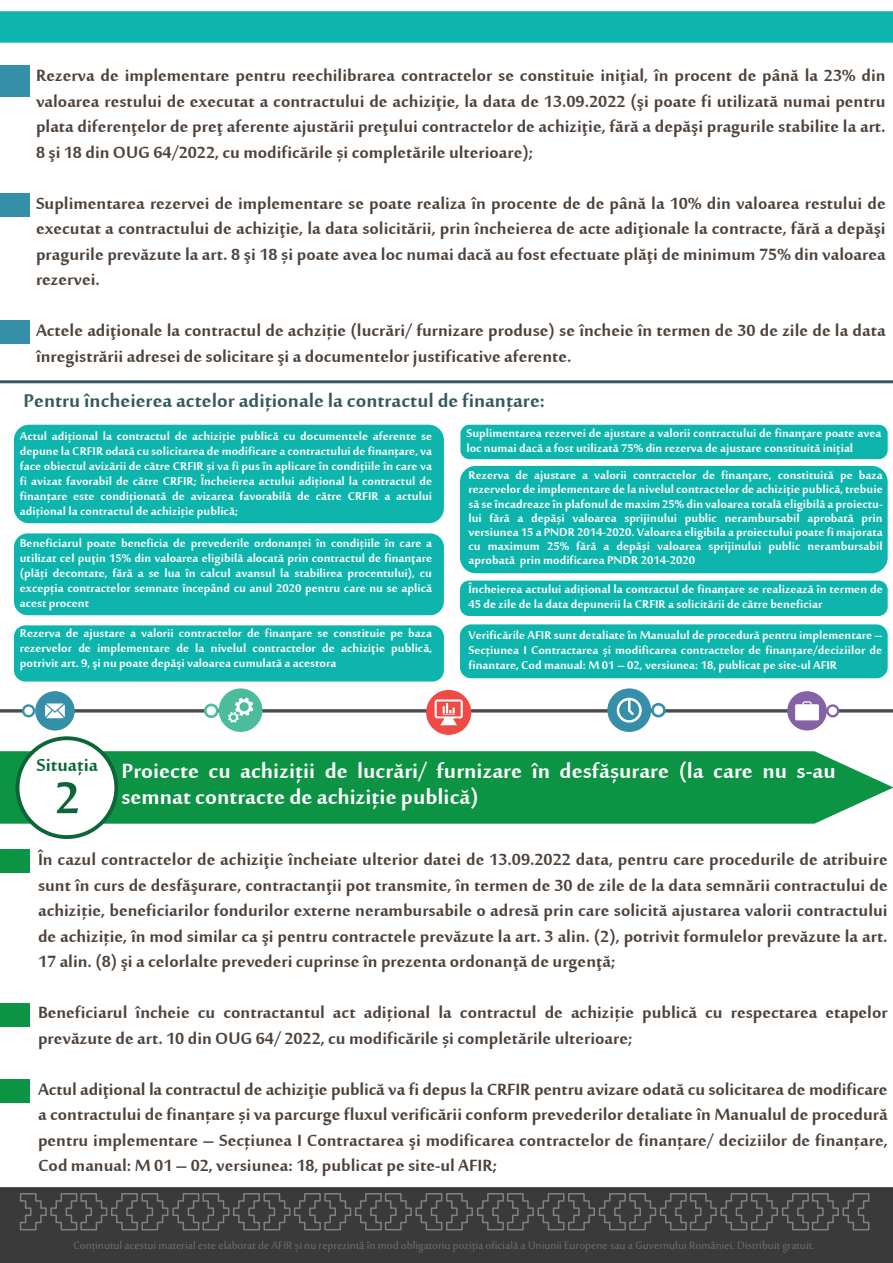
<style>
.page{position:relative;width:893px;height:1263px;background:#fff}
.page>*{position:absolute;margin:0;border:0;box-sizing:border-box;transform-origin:0 0}
.t1{font:700 61.5px "Sakkal Majalla RO";color:#0c6638}
.t2{font:700 28.5px/25.5px "Sakkal Majalla RO";color:#fff}
.t3{font:700 25.5px "Sakkal Majalla RO";color:#345a5f}
.t4{font:700 24px "Sakkal Majalla RO";color:#0c6638}
.t5{font:700 22.5px/25.5px "Sakkal Majalla RO";color:#4e423a;text-align:justify}
.t6{font:700 15.6px/15px "Sakkal Majalla RO";color:#fff;text-align:justify}
.t7{font:14.7px "Sakkal Majalla RO";color:#6c6d70}
</style>
<div class="page">
<div style="left:0;top:1187px;width:893px;height:76px;background:#3a3a3b"></div>
<svg style="left:0;top:11px;width:893px;height:65px"></svg>
<svg style="left:19px;top:1192px;width:851px;height:39px;background:#464648"></svg>
<div style="left:0;top:66px;width:29px;height:23px;background:#358fa9"></div>
<div style="left:0;top:194px;width:29px;height:23px;background:#358fa9"></div>
<div style="left:0;top:320px;width:29px;height:23px;background:#358fa9"></div>
<div style="left:0;top:73px;width:29px;height:23px;background:#358fa9"></div>
<div style="left:14px;top:425px;width:430px;height:98px;background:#0eb5ac;border-radius:15px"></div>
<div style="left:14px;top:533px;width:430px;height:82px;background:#0eb5ac;border-radius:14px"></div>
<div style="left:14px;top:625px;width:430px;height:56px;background:#0eb5ac;border-radius:11px"></div>
<div style="left:460px;top:425px;width:428px;height:34px;background:#0eb5ac;border-radius:9px"></div>
<div style="left:460px;top:466px;width:428px;height:107px;background:#0eb5ac;border-radius:16px"></div>
<div style="left:460px;top:581px;width:428px;height:35px;background:#0eb5ac;border-radius:9px"></div>
<div style="left:460px;top:624px;width:428px;height:54px;background:#0eb5ac;border-radius:11px"></div>
<svg style="left:0;top:751px;width:893px;height:73px;background:#1a984e"></svg>
<div style="left:18px;top:738px;width:98px;height:99px;background:#fff;border-radius:50%"></div>
<div style="left:16px;top:736px;width:102px;height:103px;border:4px solid #0c6638;border-radius:50%"></div>
<div style="left:0;top:849px;width:30px;height:23px;background:#0d9344"></div>
<div style="left:0;top:1003px;width:30px;height:24px;background:#0d9344"></div>
<div style="left:0;top:1079px;width:30px;height:24px;background:#0d9344"></div>
<hr style="left:0;top:709px;width:893px;height:3px;background:#4d4d4d">
<svg style="left:426px;top:690px;width:45px;height:45px"></svg>
<svg style="left:22px;top:691px;width:53px;height:39px"></svg>
<svg style="left:787px;top:691px;width:52px;height:39px"></svg>
<svg style="left:204px;top:688px;width:58px;height:44px"></svg>
<svg style="left:607px;top:688px;width:59px;height:44px"></svg>
<hr style="left:0;top:380px;width:893px;height:3px;background:#345a5f">
<p class="t5" style="left:36px;top:65px;width:851px">Rezerva de implementare pentru reechilibrarea contractelor se constituie iniţial, în procent de până la 23% din valoarea restului de executat a contractului de achiziţie, la data de 13.09.2022 (şi poate fi utilizată numai pentru plata diferenţelor de preţ aferente ajustării preţului contractelor de achiziţie, fără a depăşi pragurile stabilite la art.<br>8 şi 18 din OUG 64/2022, cu modificările și completările ulterioare);</p>
<p class="t5" style="left:36px;top:192px;width:851px">Suplimentarea rezervei de implementare se poate realiza în procente de de până la 10% din valoarea restului de executat a contractului de achiziţie, la data solicitării, prin încheierea de acte adiţionale la contracte, fără a depăşi pragurile prevăzute la art. 8 şi 18 și poate avea loc numai dacă au fost efectuate plăţi de minimum 75% din valoarea rezervei.</p>
<p class="t5" style="left:36px;top:320px;width:851px">Actele adiţionale la contractul de achziție (lucrări/ furnizare produse) se încheie în termen de 30 de zile de la data înregistrării adresei de solicitare şi a documentelor justificative aferente.</p>
<p class="t3" style="left:24px;top:386px;width:523px">Pentru încheierea actelor adiționale la contractul de finanțare:</p>
<p class="t6" style="left:20px;top:430px;width:414px">Actul adițional la contractul de achiziție publică cu documentele aferente se depune la CRFIR odată cu solicitarea de modificare a contractului de finanțare, va face obiectul avizării de către CRFIR și va fi pus în aplicare în condițiile în care va fi avizat favorabil de către CRFIR; Încheierea actului adițional la contractul de finanțare este condiționată de avizarea favorabilă de către CRFIR a actului adițional la contractul de achiziție publică;</p>
<p class="t6" style="left:20px;top:537px;width:414px">Beneficiarul poate beneficia de prevederile ordonanței în condițiile în care a utilizat cel puţin 15% din valoarea eligibilă alocată prin contractul de finanţare (plăți decontate, fără a se lua în calcul avansul la stabilirea procentului), cu excepția contractelor semnate începând cu anul 2020 pentru care nu se aplică acest procent</p>
<p class="t6" style="left:20px;top:627px;width:414px">Rezerva de ajustare a valorii contractelor de finanţare se constituie pe baza rezervelor de implementare de la nivelul contractelor de achiziţie publică, potrivit art. 9, şi nu poate depăşi valoarea cumulată a acestora</p>
<p class="t6" style="left:466px;top:427px;width:417px">Suplimentarea rezervei de ajustare a valorii contractului de finanţare poate avea loc numai dacă a fost utilizată 75% din rezerva de ajustare constituită iniţial</p>
<p class="t6" style="left:469px;top:470px;width:416px;line-height:14.1px">Rezerva de ajustare a valorii contractelor de finanţare, constituită pe baza rezervelor de implementare de la nivelul contractelor de achiziţie publică, trebuie să se încadreaze în plafonul de maxim 25% din valoarea totală eligibilă a proiectu&shy;lui fără a depăși valoarea sprijinului public nerambursabil aprobată prin versiunea 15 a PNDR 2014-2020. Valoarea eligibila a proiectului poate fi majorata cu maximum 25% fără a depăși valoarea sprijinului public nerambursabil aprobată prin modificarea PNDR 2014-2020</p>
<p class="t6" style="left:468px;top:583px;width:416px">Încheierea actului adițional la contractul de finanțare se realizează în termen de<br>45 de zile de la data depunerii la CRFIR a solicitării de către beneficiar</p>
<p class="t6" style="left:468px;top:629px;width:415px">Verificările AFIR sunt detaliate în Manualul de procedură pentru implementare – Secțiunea I Contractarea şi modificarea contractelor de finanțare/deciziilor de finantare, Cod manual: M 01 – 02, versiunea: 18, publicat pe site-ul AFIR</p>
<p class="t4" style="left:37px;top:752px;width:63px">Situația</p>
<h1 class="t1" style="left:55px;top:764px;width:26px">2</h1>
<p class="t5" style="left:38px;top:848px;width:851px">În cazul contractelor de achiziţie încheiate ulterior datei de 13.09.2022 data, pentru care procedurile de atribuire sunt în curs de desfăşurare, contractanţii pot transmite, în termen de 30 de zile de la data semnării contractului de achiziție, beneficiarilor fondurilor externe nerambursabile o adresă prin care solicită ajustarea valorii contractului de achiziție, în mod similar ca şi pentru contractele prevăzute la art. 3 alin. (2), potrivit formulelor prevăzute la art.<br>17 alin. (8) şi a celorlalte prevederi cuprinse în prezenta ordonanţă de urgenţă;</p>
<p class="t5" style="left:38px;top:1001px;width:851px">Beneficiarul încheie cu contractantul act adițional la contractul de achiziție publică cu respectarea etapelor prevăzute de art. 10 din OUG 64/ 2022, cu modificările și completările ulterioare;</p>
<p class="t5" style="left:38px;top:1078px;width:851px">Actul adiţional la contractul de achiziţie publică va fi depus la CRFIR pentru avizare odată cu solicitarea de modificare a contractului de finanțare și va parcurge fluxul verificării conform prevederilor detaliate în Manualul de procedură pentru implementare – Secțiunea I Contractarea şi modificarea contractelor de finanțare/ deciziilor de finanțare, Cod manual: M 01 – 02, versiunea: 18, publicat pe site-ul AFIR;</p>
<p class="t2" style="left:121px;top:760px;width:716px">Proiecte cu achiziții de lucrări/ furnizare în desfășurare (la care nu s-au semnat contracte de achiziție publică)</p>
<p class="t7" style="left:73px;top:1238px;width:743px">Conținutul acestui material este elaborat de AFIR și nu reprezintă în mod obligatoriu poziția oficială a Uniunii Europene sau a Guvernului României. Distribuit gratuit.</p>
</div>
